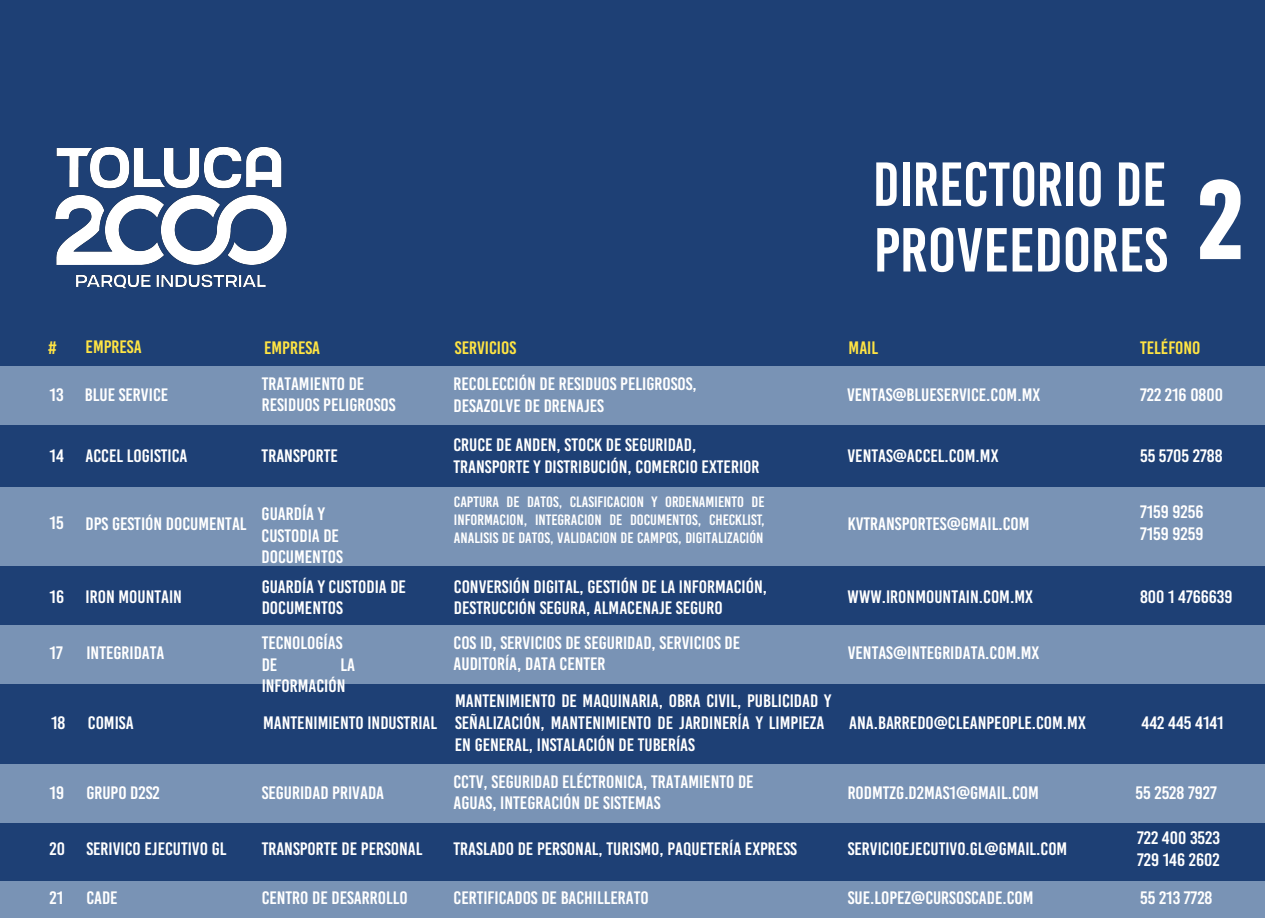
<style>
.page{position:relative;width:1265px;height:918px;background:#fff}
.page>*{position:absolute;margin:0;border:0;box-sizing:border-box;transform-origin:0 0}
.t1{font:61.95px/65.6px "Bebas Kai";color:#fff}
.t2{font:18px/21.6px "Bebas Kai";color:#fff;scale:1.06 1}
.t3{font:18px "Bebas Kai";color:#ffe443;scale:1.06 1}
.t4{font:15px/18px "Bebas Kai";color:#fff;text-align:justify;scale:1.06 1}
</style>
<div class="page">
<div style="left:0;top:0;width:1264px;height:917px;background:#1e4075"></div>
<div style="left:0;top:366px;width:1264px;height:59px;background:#7993b5"></div>
<div style="left:0;top:625px;width:1264px;height:59px;background:#7993b5"></div>
<div style="left:0;top:880px;width:1264px;height:37px;background:#7993b5"></div>
<div style="left:0;top:764px;width:1264px;height:59px;background:#7993b5"></div>
<div style="left:0;top:487px;width:1264px;height:79px;background:#7993b5"></div>
<img style="left:55px;top:147px;width:232px;height:142px">
<h1 class="t1" style="left:872px;top:152px;width:371px">DIRECTORIO DE<br>PROVEEDORES <sup>2</sup></h1>
<p class="t3" style="left:48px;top:338px;width:10px">#</p>
<p class="t3" style="left:86px;top:337px;width:54px">EMPRESA</p>
<p class="t3" style="left:264px;top:338px;width:54px">EMPRESA</p>
<p class="t3" style="left:455px;top:338px;width:59px">SERVICIOS</p>
<p class="t3" style="left:848px;top:338px;width:29px">MAIL</p>
<p class="t3" style="left:1140px;top:338px;width:59px">TELÉFONO</p>
<p class="t2" style="left:453px;top:373px;width:231px">RECOLECCIÓN DE RESIDUOS PELIGROSOS,<br>DESAZOLVE DE DRENAJES</p>
<p class="t2" style="left:50px;top:384px;width:113px">13 BLUE SERVICE</p>
<p class="t2" style="left:262px;top:373px;width:128px">TRATAMIENTO DE<br>RESIDUOS PELIGROSOS</p>
<p class="t2" style="left:262px;top:445px;width:73px">TRANSPORTE</p>
<p class="t2" style="left:453px;top:434px;width:290px">CRUCE DE ANDEN, STOCK DE SEGURIDAD,<br>TRANSPORTE Y DISTRIBUCIÓN, COMERCIO EXTERIOR</p>
<p class="t2" style="left:86px;top:445px;width:98px">ACCEL LOGISTICA</p>
<p class="t2" style="left:50px;top:445px;width:15px">14</p>
<p class="t2" style="left:50px;top:512px;width:15px">15</p>
<p class="t2" style="left:50px;top:586px;width:15px">16</p>
<p class="t2" style="left:86px;top:513px;width:153px">DPS GESTIÓN DOCUMENTAL</p>
<p class="t2" style="left:86px;top:586px;width:92px">IRON MOUNTAIN</p>
<p class="t2" style="left:262px;top:503px;width:78px">GUARDÍA Y<br>CUSTODIA DE<br>DOCUMENTOS</p>
<p class="t2" style="left:262px;top:575px;width:138px">GUARDÍA Y CUSTODIA DE<br>DOCUMENTOS</p>
<p class="t4" style="left:454px;top:492px;width:294px">CAPTURA DE DATOS, CLASIFICACION Y ORDENAMIENTO DE INFORMACION, INTEGRACION DE DOCUMENTOS, CHECKLIST, ANALISIS DE DATOS, VALIDACION DE CAMPOS, DIGITALIZACIÓN</p>
<p class="t2" style="left:454px;top:576px;width:297px;line-height:21px">CONVERSIÓN DIGITAL, GESTIÓN DE LA INFORMACIÓN,<br>DESTRUCCIÓN SEGURA, ALMACENAJE SEGURO</p>
<p class="t2" style="left:847px;top:384px;width:184px">VENTAS@BLUESERVICE.COM.MX</p>
<p class="t2" style="left:1140px;top:384px;width:80px">722 216 0800</p>
<p class="t2" style="left:847px;top:445px;width:144px">VENTAS@ACCEL.COM.MX</p>
<p class="t2" style="left:847px;top:513px;width:173px">KVTRANSPORTES@GMAIL.COM</p>
<p class="t2" style="left:847px;top:586px;width:176px">WWW.IRONMOUNTAIN.COM.MX</p>
<p class="t2" style="left:1140px;top:445px;width:79px">55 5705 2788</p>
<p class="t2" style="left:1140px;top:501px;width:61px">7159 9256<br>7159 9259</p>
<p class="t2" style="left:1140px;top:586px;width:89px">800 1 4766639</p>
<p class="t2" style="left:50px;top:642px;width:14px">17</p>
<p class="t2" style="left:86px;top:642px;width:75px">INTEGRIDATA</p>
<p class="t2" style="left:51px;top:712px;width:15px">18</p>
<p class="t2" style="left:88px;top:712px;width:45px">COMISA</p>
<p class="t2" style="left:262px;top:632px;width:78px">TECNOLOGÍAS<br>DE</p>
<p class="t2" style="left:262px;top:653px;width:89px;text-indent:79px">LA<br>INFORMACIÓN</p>
<p class="t2" style="left:263px;top:712px;width:166px">MANTENIMIENTO INDUSTRIAL</p>
<p class="t2" style="left:453px;top:632px;width:272px;line-height:21px">COS ID, SERVICIOS DE SEGURIDAD, SERVICIOS DE<br>AUDITORÍA, DATA CENTER</p>
<p class="t2" style="left:847px;top:642px;width:182px">VENTAS@INTEGRIDATA.COM.MX</p>
<p class="t2" style="left:455px;top:689px;width:356px">MANTENIMIENTO DE MAQUINARIA, OBRA CIVIL, PUBLICIDAD Y<br>SEÑALIZACIÓN, MANTENIMIENTO DE JARDINERÍA Y LIMPIEZA<br>EN GENERAL, INSTALACIÓN DE TUBERÍAS</p>
<p class="t2" style="left:849px;top:712px;width:225px">ANA.BARREDO@CLEANPEOPLE.COM.MX</p>
<p class="t2" style="left:1141px;top:712px;width:79px">442 445 4141</p>
<p class="t2" style="left:50px;top:781px;width:15px">19</p>
<p class="t2" style="left:86px;top:781px;width:71px">GRUPO D2S2</p>
<p class="t2" style="left:262px;top:781px;width:117px">SEGURIDAD PRIVADA</p>
<p class="t2" style="left:453px;top:771px;width:285px;line-height:21px">CCTV, SEGURIDAD ELÉCTRONICA, TRATAMIENTO DE<br>AGUAS, INTEGRACIÓN DE SISTEMAS</p>
<p class="t2" style="left:847px;top:781px;width:182px">RODMTZG.D2MAS1@GMAIL.COM</p>
<p class="t2" style="left:1135px;top:781px;width:78px">55 2528 7927</p>
<p class="t2" style="left:50px;top:837px;width:16px">20</p>
<p class="t2" style="left:86px;top:837px;width:134px">SERIVICO EJECUTIVO GL</p>
<p class="t2" style="left:262px;top:837px;width:153px">TRANSPORTE DE PERSONAL</p>
<p class="t2" style="left:453px;top:837px;width:325px">TRASLADO DE PERSONAL, TURISMO, PAQUETERÍA EXPRESS</p>
<p class="t2" style="left:847px;top:837px;width:209px">SERVICIOEJECUTIVO.GL@GMAIL.COM</p>
<p class="t2" style="left:1137px;top:827px;width:80px">722 400 3523<br>729 146 2602</p>
<p class="t2" style="left:50px;top:887px;width:14px">21</p>
<p class="t2" style="left:86px;top:887px;width:31px">CADE</p>
<p class="t2" style="left:262px;top:887px;width:139px">CENTRO DE DESARROLLO</p>
<p class="t2" style="left:453px;top:887px;width:186px">CERTIFICADOS DE BACHILLERATO</p>
<p class="t2" style="left:847px;top:887px;width:177px">SUE.LOPEZ@CURSOSCADE.COM</p>
<p class="t2" style="left:1140px;top:887px;width:70px">55 213 7728</p>
</div>
